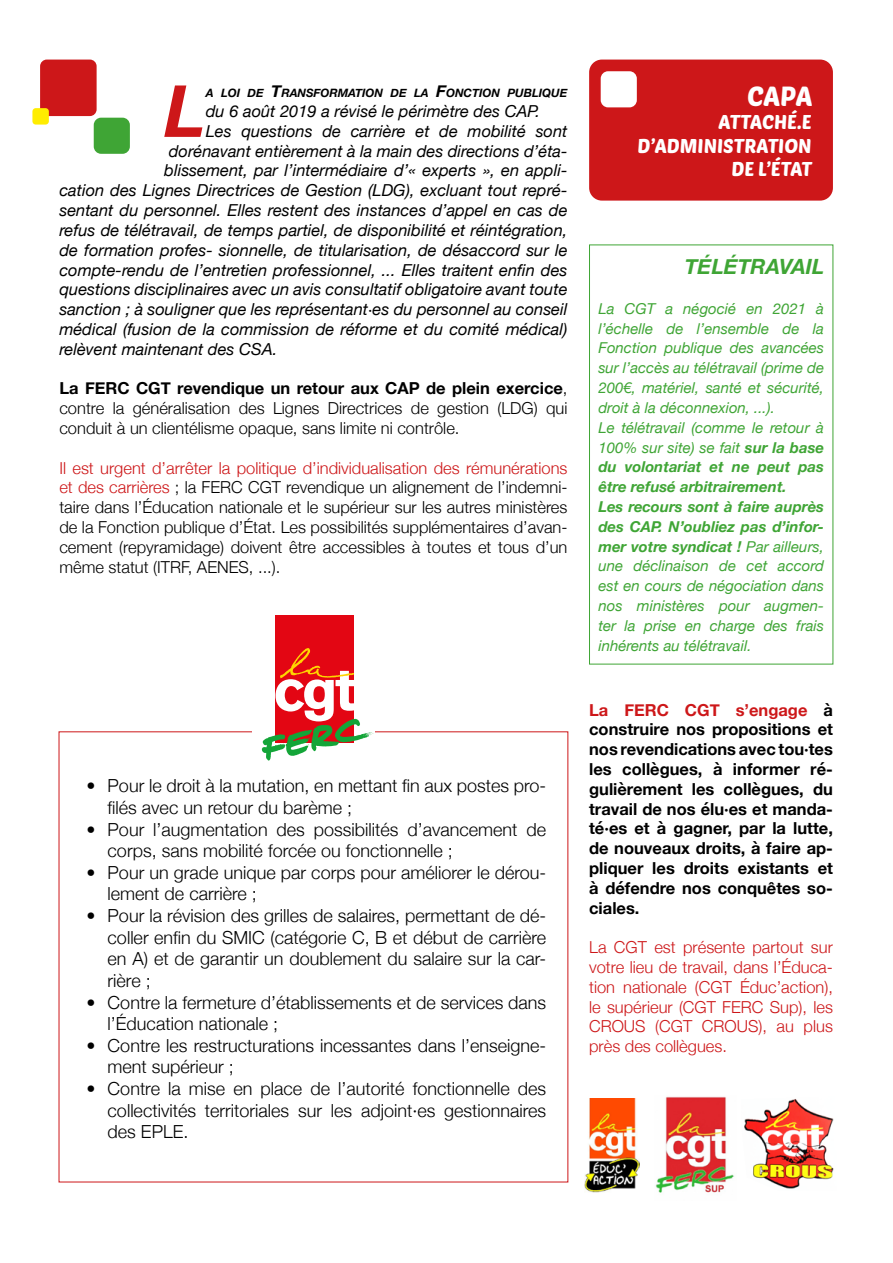
<style>
.page{position:relative;width:893px;height:1263px;background:#fff}
.page>*{position:absolute;margin:0;border:0;box-sizing:border-box;transform-origin:0 0}
.t1{font:italic 700 72px "Helvetica Neue";color:#cd1719}
.t2{font:27px "Poetsen One";color:#fff}
.t3{font:italic 700 21px "Helvetica Neue";color:#3fa535}
.t4{font:19.5px/23.4px "Poetsen One";color:#fff;text-align:right}
.t5{font:300 18px/21.6px "Helvetica Neue";color:#000}
.t6{font:italic 16.5px "Helvetica Neue";color:#000}
.t7{font:300 16.5px/19.8px "Helvetica Neue";color:#000;text-align:justify}
.t8{font:700 16.5px/19.8px "Helvetica Neue";color:#000;text-align:justify}
.t9{font:300 16.5px/19.8px "Helvetica Neue";color:#cd1719;text-align:justify}
.t10{font:italic 15px/19.8px "Helvetica Neue";color:#3fa535}
.t11{font:italic 700 11.55px "Helvetica Neue";color:#000}
.s1{font-size:16.5px}
.s2{font-weight:700}
.s3{color:#cd1719}
</style>
<div class="page">
<div style="left:589px;top:245px;width:244px;height:419px;border:1px solid #3fa535"></div>
<div style="left:40px;top:60px;width:57px;height:56px;background:#cd1719;border-radius:7px"></div>
<div style="left:94px;top:118px;width:36px;height:36px;background:#3fa535;border-radius:7px"></div>
<div style="left:32px;top:108px;width:17px;height:17px;background:#ffed00;border-radius:3px"></div>
<div style="left:589px;top:60px;width:244px;height:141px;background:#cd1719;border-radius:13px"></div>
<div style="left:601px;top:71px;width:36px;height:36px;background:#fff;border-radius:7px"></div>
<img style="left:655px;top:1096px;width:79px;height:97px">
<img style="left:744px;top:1098px;width:90px;height:91px">
<img style="left:584px;top:1098px;width:56px;height:95px">
<div style="left:276px;top:615px;width:78px;height:128px;background:#e30613"></div>
<svg style="left:262px;top:648px;width:112px;height:112px"></svg>
<h1 class="t1" style="left:164px;top:55px;width:43px">L</h1>
<p class="t11" style="left:206px;top:84px;width:363px">A LOI DE <span class="s1">T</span>RANSFORMATION DE LA <span class="s1">F</span>ONCTION PUBLIQUE</p>
<p class="t6" style="left:206px;top:99px;width:336px">du 6 août 2019 a révisé le périmètre des CAP.</p>
<p class="t6" style="left:206px;top:119px;width:363px">Les questions de carrière et de mobilité sont</p>
<p class="t6" style="left:169px;top:139px;width:400px">dorénavant entièrement à la main des directions d’éta-</p>
<p class="t6" style="left:164px;top:159px;width:405px">blissement, par l’intermédiaire d’« experts », en appli-</p>
<p class="t6" style="left:59px;top:179px;width:510px">cation des Lignes Directrices de Gestion (LDG), excluant tout repré-</p>
<p class="t6" style="left:59px;top:198px;width:510px">sentant du personnel. Elles restent des instances d’appel en cas de</p>
<p class="t6" style="left:59px;top:218px;width:510px">refus de télétravail, de temps partiel, de disponibilité et réintégration,</p>
<p class="t6" style="left:59px;top:238px;width:510px">de formation profes- sionnelle, de titularisation, de désaccord sur le</p>
<p class="t6" style="left:59px;top:258px;width:510px">compte-rendu de l’entretien professionnel, ... Elles traitent enfin des</p>
<p class="t6" style="left:59px;top:278px;width:510px">questions disciplinaires avec un avis consultatif obligatoire avant toute</p>
<p class="t6" style="left:59px;top:297px;width:510px">sanction ; à souligner que les représentant·es du personnel au conseil</p>
<p class="t6" style="left:59px;top:317px;width:510px">médical (fusion de la commission de réforme et du comité médical)</p>
<p class="t6" style="left:59px;top:337px;width:219px">relèvent maintenant des CSA.</p>
<p class="t7" style="left:59px;top:377px;width:510px"><span class="s2">La FERC CGT revendique un retour aux CAP de plein exercice</span>, contre la généralisation des Lignes Directrices de gestion (LDG) qui conduit à un clientélisme opaque, sans limite ni contrôle.</p>
<p class="t7" style="left:59px;top:456px;width:510px"><span class="s3">Il est urgent d’arrêter la politique d’individualisation des rémunérations et des carrières</span> ; la FERC CGT revendique un alignement de l’indemni&shy;taire dans l’Éducation nationale et le supérieur sur les autres ministères de la Fonction publique d’État. Les possibilités supplémentaires d’avan&shy;cement (repyramidage) doivent être accessibles à toutes et tous d’un même statut (ITRF, AENES, ...).</p>
<p class="t5" style="left:108px;top:774px;width:440px;text-indent:-21px">• Pour le droit à la mutation, en mettant fin aux postes pro&shy;filés avec un retour du barème ;</p>
<p class="t5" style="left:108px;top:817px;width:440px;text-indent:-21px">• Pour l’augmentation des possibilités d’avancement de corps, sans mobilité forcée ou fonctionnelle ;</p>
<p class="t5" style="left:108px;top:860px;width:440px;text-indent:-21px">• Pour un grade unique par corps pour améliorer le dérou&shy;lement de carrière ;</p>
<p class="t5" style="left:108px;top:903px;width:440px;text-align:justify;text-indent:-21px">• Pour la révision des grilles de salaires, permettant de dé&shy;coller enfin du SMIC (catégorie C, B et début de carrière en A) et de garantir un doublement du salaire sur la car&shy;rière ;</p>
<p class="t5" style="left:108px;top:990px;width:440px;text-indent:-21px">• Contre la fermeture d’établissements et de services dans l’Éducation nationale ;</p>
<p class="t5" style="left:108px;top:1033px;width:440px;text-indent:-21px">• Contre les restructurations incessantes dans l’enseigne&shy;ment supérieur ;</p>
<p class="t5" style="left:108px;top:1076px;width:440px;text-align:justify;text-indent:-21px">• Contre la mise en place de l’autorité fonctionnelle des collectivités territoriales sur les adjoint·es gestionnaires des EPLE.</p>
<h2 class="t2" style="left:747px;top:79px;width:67px">CAPA</h2>
<p class="t4" style="left:638px;top:110px;width:176px">ATTACHÉ.E<br>D’ADMINISTRATION<br>DE L’ÉTAT</p>
<p class="t3" style="left:685px;top:250px;width:141px">TÉLÉTRAVAIL</p>
<p class="t10" style="left:598px;top:299px;width:227px">La CGT a négocié en 2021 à l’échelle de l’ensemble de la<br>Fonction publique des avancées sur l’accès au télétravail (prime de<br>200€, matériel, santé et sécurité, droit à la déconnexion, ...).<br>Le télétravail (comme le retour à<br>100% sur site) se fait <span class="s2">sur la base du volontariat et ne peut pas être refusé arbitrairement.<br>Les recours sont à faire auprès des CAP. N’oubliez pas d’infor&shy;mer votre syndicat !</span> Par ailleurs, une déclinaison de cet accord est en cours de négociation dans nos ministères pour augmen&shy;ter la prise en charge des frais inhérents au télétravail.</p>
<p class="t8" style="left:589px;top:700px;width:245px"><span class="s3">La FERC CGT s’engage</span> à construire nos propositions et nos revendications avec tou·tes les collègues, à informer ré&shy;gulièrement les collègues, du travail de nos élu·es et manda&shy;té·es et à gagner, par la lutte, de nouveaux droits, à faire ap&shy;pliquer les droits existants et à défendre nos conquêtes so&shy;ciales.</p>
<p class="t9" style="left:589px;top:936px;width:245px">La CGT est présente partout sur votre lieu de travail, dans l’Éduca&shy;tion nationale (CGT Éduc’action), le supérieur (CGT FERC Sup), les CROUS (CGT CROUS), au plus près des collègues.</p>
</div>
